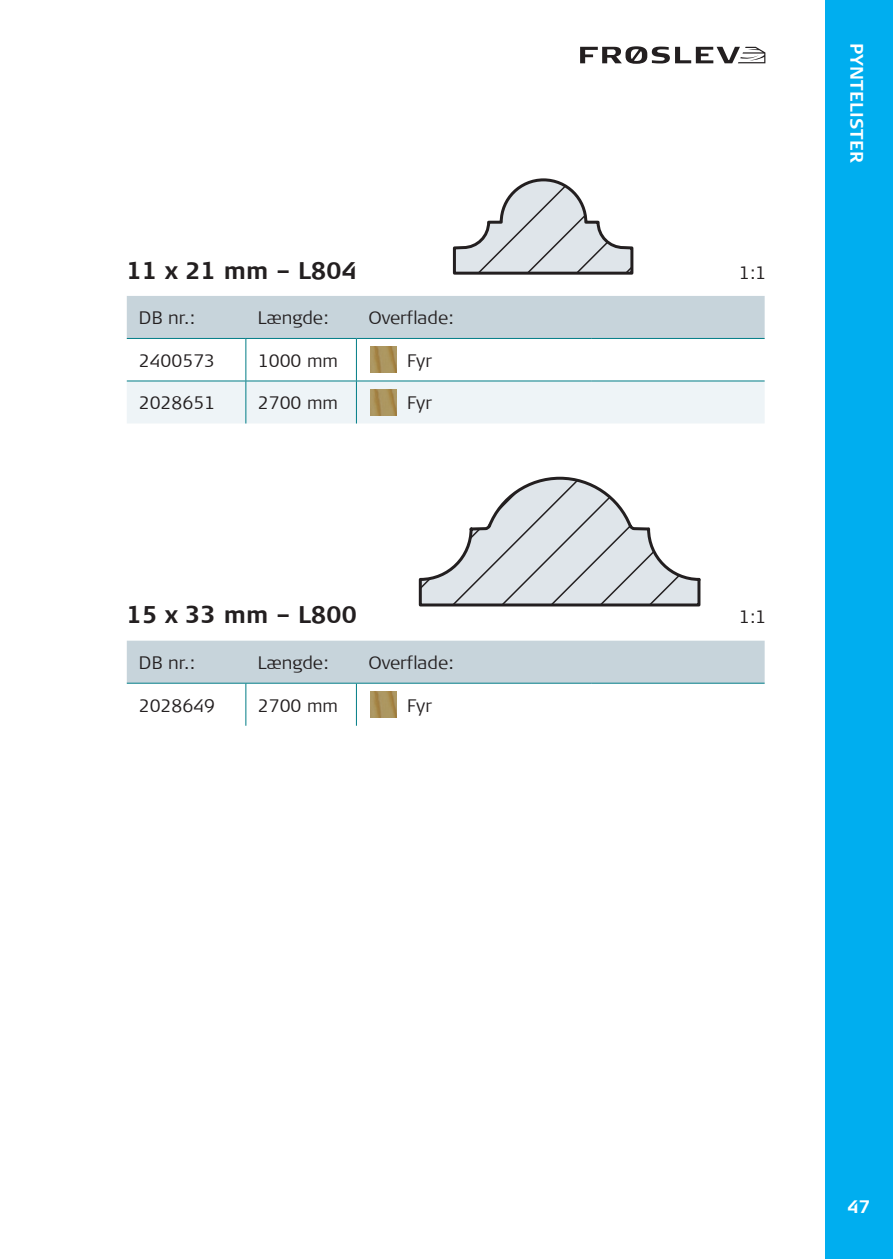
<style>
.page{position:relative;width:893px;height:1259px;background:#fff}
.page>*{position:absolute;margin:0;border:0;box-sizing:border-box;transform-origin:0 0}
.FRØ_Brød{font:700 24px "Signa Column";color:#231f20}
.FRØ_Brød-2{font:300 18px "Signa Column";color:#231f20}
.t1{font:700 18px "Signa Column";letter-spacing:.02em;color:#fff}
</style>
<div class="page">
<div style="left:825px;top:0;width:68px;height:1259px;background:#00aeef"></div>
<svg style="left:580px;top:46px;width:185px;height:18px"></svg>
<svg style="left:127px;top:640px;width:638px;height:86px"></svg>
<hr style="left:127px;top:682px;width:119px;height:1px;background:#007c86">
<hr style="left:246px;top:682px;width:110px;height:1px;background:#007c86">
<hr style="left:245px;top:683px;width:1px;height:43px;background:#007c86">
<hr style="left:356px;top:682px;width:235px;height:1px;background:#007c86">
<hr style="left:356px;top:683px;width:1px;height:43px;background:#007c86">
<hr style="left:591px;top:682px;width:174px;height:1px;background:#007c86">
<img style="left:371px;top:691px;width:25px;height:26px">
<svg style="left:127px;top:296px;width:638px;height:127px"></svg>
<hr style="left:127px;top:338px;width:119px;height:1px;background:#007c86">
<hr style="left:246px;top:338px;width:110px;height:1px;background:#007c86">
<hr style="left:245px;top:339px;width:1px;height:42px;background:#007c86">
<hr style="left:356px;top:338px;width:235px;height:1px;background:#007c86">
<hr style="left:356px;top:339px;width:1px;height:42px;background:#007c86">
<hr style="left:591px;top:338px;width:174px;height:1px;background:#007c86">
<hr style="left:245px;top:381px;width:1px;height:42px;background:#007c86">
<hr style="left:356px;top:380px;width:235px;height:1px;background:#007c86">
<hr style="left:356px;top:381px;width:1px;height:42px;background:#007c86">
<hr style="left:591px;top:380px;width:174px;height:1px;background:#007c86">
<hr style="left:127px;top:380px;width:119px;height:1px;background:#007c86">
<hr style="left:246px;top:380px;width:110px;height:1px;background:#007c86">
<img style="left:371px;top:347px;width:25px;height:25px">
<img style="left:371px;top:389px;width:25px;height:26px">
<svg style="left:452px;top:178px;width:182px;height:97px"></svg>
<svg style="left:418px;top:476px;width:283px;height:131px"></svg>
<p class="FRØ_Brød" style="left:127px;top:256px;width:232px">11 x 21 mm – L804</p>
<p class="FRØ_Brød-2" style="left:739px;top:262px;width:29px">1:1</p>
<p class="FRØ_Brød-2" style="left:139px;top:308px;width:58px">DB nr.:</p>
<p class="FRØ_Brød-2" style="left:258px;top:308px;width:72px">Længde:</p>
<p class="FRØ_Brød-2" style="left:368px;top:308px;width:87px">Overflade:</p>
<p class="FRØ_Brød-2" style="left:139px;top:350px;width:78px">2400573</p>
<p class="FRØ_Brød-2" style="left:258px;top:350px;width:82px">1000 mm</p>
<p class="FRØ_Brød-2" style="left:407px;top:350px;width:26px">Fyr</p>
<p class="FRØ_Brød-2" style="left:139px;top:393px;width:78px">2028651</p>
<p class="FRØ_Brød-2" style="left:258px;top:393px;width:82px">2700 mm</p>
<p class="FRØ_Brød-2" style="left:407px;top:393px;width:26px">Fyr</p>
<p class="FRØ_Brød" style="left:127px;top:601px;width:232px">15 x 33 mm – L800</p>
<p class="FRØ_Brød-2" style="left:739px;top:607px;width:29px">1:1</p>
<p class="FRØ_Brød-2" style="left:139px;top:652px;width:58px">DB nr.:</p>
<p class="FRØ_Brød-2" style="left:258px;top:652px;width:72px">Længde:</p>
<p class="FRØ_Brød-2" style="left:368px;top:652px;width:87px">Overflade:</p>
<p class="FRØ_Brød-2" style="left:139px;top:695px;width:78px">2028649</p>
<p class="FRØ_Brød-2" style="left:258px;top:695px;width:82px">2700 mm</p>
<p class="FRØ_Brød-2" style="left:407px;top:695px;width:26px">Fyr</p>
<p class="t1" style="left:867px;top:43px;width:122px;rotate:90deg">PYNTELISTER</p>
<p class="t1" style="left:847px;top:1196px;width:25px">47</p>
</div>
